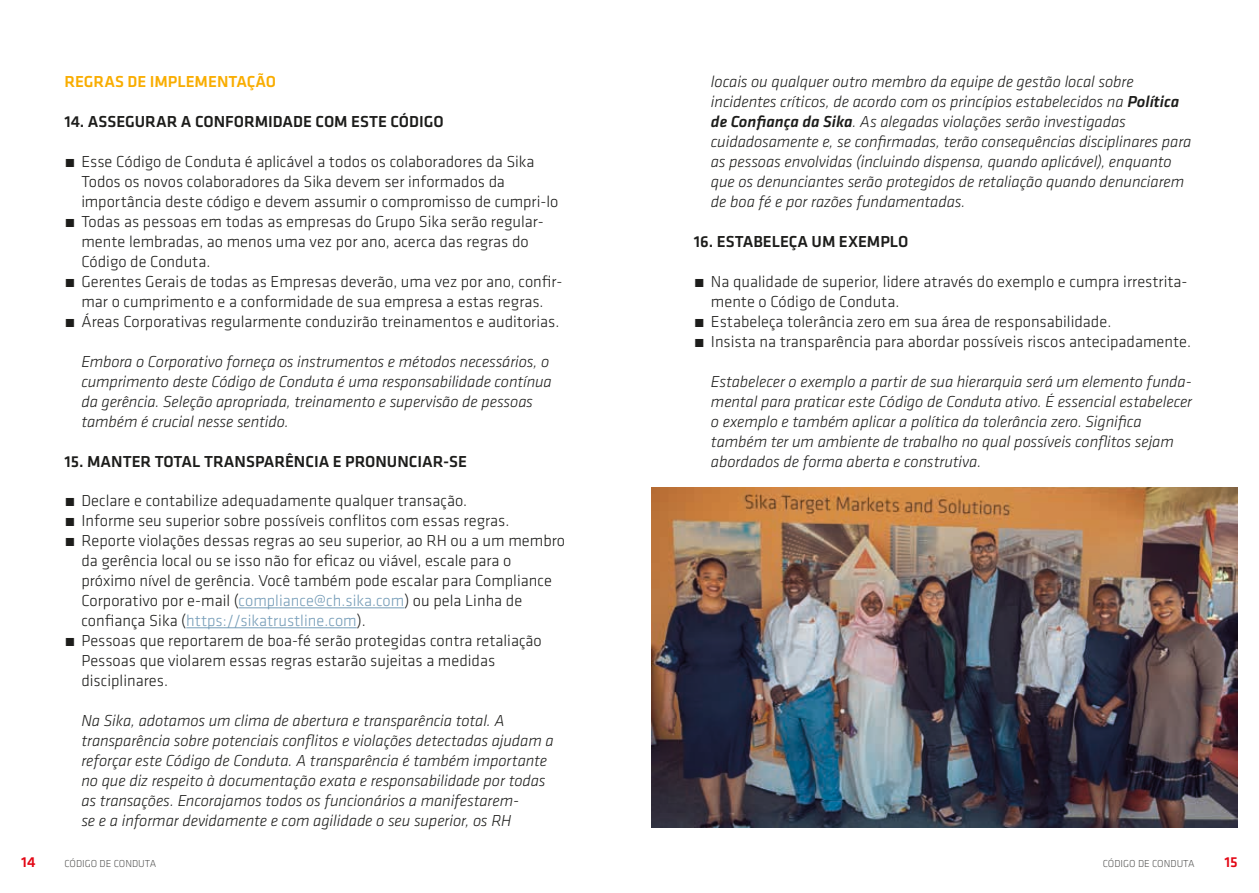
<style>
.page{position:relative;width:1259px;height:893px;background:#fff}
.page>*{position:absolute;margin:0;border:0;box-sizing:border-box;transform-origin:0 0}
.t1{font:italic 300 16.5px/20px "Klavika";letter-spacing:-.005em;color:#1d1d1b}
.t2{font:300 16.5px/20px "Klavika";color:#1d1d1b}
.Sub-chapter{font:500 16.5px "Klavika";color:#1d1d1b}
.Chapter{font:500 16.5px "Klavika";color:#f9ad01}
.t3{font:500 15px "Klavika";color:#e30614}
.t4{font:300 10.5px "Klavika";color:#575756}
.s1{color:#769db8}
.s2{font-weight:500}
</style>
<div class="page">
<img style="left:651px;top:487px;width:586px;height:340px">
<hr style="left:239px;top:607px;width:165px;height:1px;background:#769db8">
<hr style="left:186px;top:627px;width:171px;height:1px;background:#769db8">
<p class="Chapter" style="left:64px;top:71px;width:213px">REGRAS DE IMPLEMENTAÇÃO</p>
<p class="Sub-chapter" style="left:64px;top:111px;width:381px">14. ASSEGURAR A CONFORMIDADE COM ESTE CÓDIGO</p>
<p class="t2" style="left:81px;top:152px;width:478px;text-indent:-17px">́ Esse Código de Conduta é aplicável a todos os colaboradores da Sika<br>Todos os novos colaboradores da Sika devem ser informados da importância deste código e devem assumir o compromisso de cumpri-lo</p>
<p class="t2" style="left:81px;top:211px;width:464px;text-indent:-17px">́ Todas as pessoas em todas as empresas do Grupo Sika serão regular&shy;mente lembradas, ao menos uma vez por ano, acerca das regras do<br>Código de Conduta.</p>
<p class="t2" style="left:64px;top:271px;width:499px;text-align:center">́ Gerentes Gerais de todas as Empresas deverão, uma vez por ano, confir&shy;mar o cumprimento e a conformidade de sua empresa a estas regras.</p>
<p class="t2" style="left:64px;top:311px;width:496px">́ Áreas Corporativas regularmente conduzirão treinamentos e auditorias.</p>
<p class="t1" style="left:81px;top:351px;width:472px">Embora o Corporativo forneça os instrumentos e métodos necessários, o cumprimento deste Código de Conduta é uma responsabilidade contínua da gerência. Seleção apropriada, treinamento e supervisão de pessoas também é crucial nesse sentido.</p>
<p class="Sub-chapter" style="left:64px;top:450px;width:404px">15. MANTER TOTAL TRANSPARÊNCIA E PRONUNCIAR-SE</p>
<p class="t2" style="left:64px;top:491px;width:404px">́ Declare e contabilize adequadamente qualquer transação.</p>
<p class="t2" style="left:64px;top:511px;width:446px">́ Informe seu superior sobre possíveis conflitos com essas regras.</p>
<p class="t2" style="left:81px;top:531px;width:485px;text-indent:-17px">́ Reporte violações dessas regras ao seu superior, ao RH ou a um membro da gerência local ou se isso não for eficaz ou viável, escale para o próximo nível de gerência. Você também pode escalar para Compliance Corporativo por e-mail (<span class="s1">compliance@ch.sika.com</span>) ou pela Linha de confiança Sika (<span class="s1">https://sikatrustline.com</span>).</p>
<p class="t2" style="left:81px;top:630px;width:462px;text-indent:-17px">́ Pessoas que reportarem de boa-fé serão protegidas contra retaliação<br>Pessoas que violarem essas regras estarão sujeitas a medidas disciplinares.</p>
<p class="t1" style="left:81px;top:710px;width:474px">Na Sika, adotamos um clima de abertura e transparência total. A transparência sobre potenciais conflitos e violações detectadas ajudam a reforçar este Código de Conduta. A transparência é também importante no que diz respeito à documentação exata e responsabilidade por todas as transações. Encorajamos todos os funcionários a manifestarem-<br>se e a informar devidamente e com agilidade o seu superior, os RH</p>
<p class="t1" style="left:711px;top:72px;width:482px">locais ou qualquer outro membro da equipe de gestão local sobre incidentes críticos, de acordo com os princípios estabelecidos na <span class="s2">Política de Confiança da Sika</span>. As alegadas violações serão investigadas cuidadosamente e, se confirmadas, terão consequências disciplinares para as pessoas envolvidas (incluindo dispensa, quando aplicável), enquanto que os denunciantes serão protegidos de retaliação quando denunciarem de boa fé e por razões fundamentadas.</p>
<p class="Sub-chapter" style="left:694px;top:230px;width:216px">16. ESTABELEÇA UM EXEMPLO</p>
<p class="t2" style="left:711px;top:271px;width:478px;text-indent:-17px">́ Na qualidade de superior, lidere através do exemplo e cumpra irrestrita&shy;mente o Código de Conduta.</p>
<p class="t2" style="left:694px;top:311px;width:419px">́ Estabeleça tolerância zero em sua área de responsabilidade.</p>
<p class="t2" style="left:694px;top:331px;width:499px">́ Insista na transparência para abordar possíveis riscos antecipadamente.</p>
<p class="t1" style="left:711px;top:371px;width:483px">Estabelecer o exemplo a partir de sua hierarquia será um elemento funda&shy;mental para praticar este Código de Conduta ativo. É essencial estabelecer o exemplo e também aplicar a política da tolerância zero. Significa também ter um ambiente de trabalho no qual possíveis conflitos sejam abordados de forma aberta e construtiva.</p>
<p class="t3" style="left:21px;top:852px;width:16px">14</p>
<p class="t4" style="left:64px;top:857px;width:93px">CÓDIGO DE CONDUTA</p>
<p class="t4" style="left:1102px;top:857px;width:93px">CÓDIGO DE CONDUTA</p>
<p class="t3" style="left:1224px;top:852px;width:15px">15</p>
</div>
